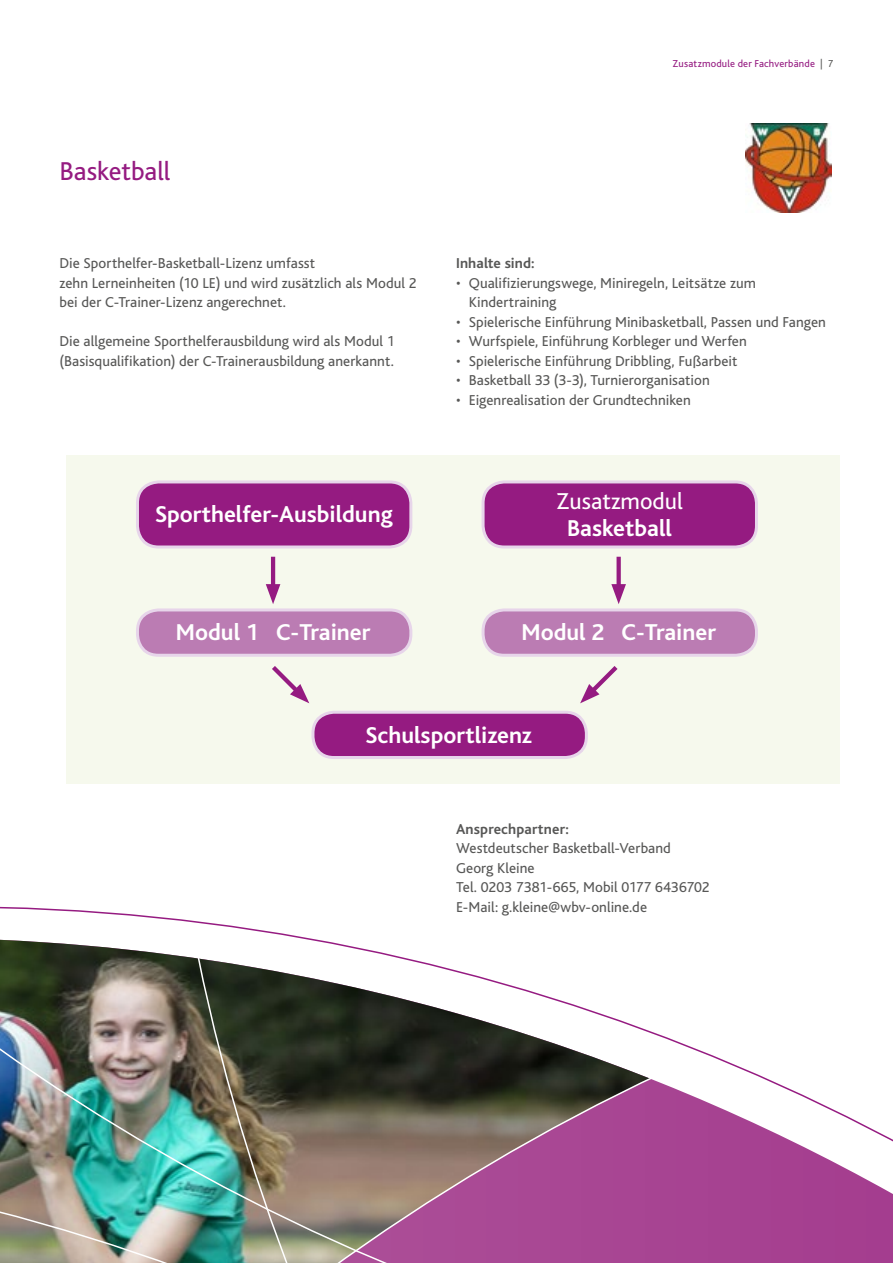
<style>
.page{position:relative;width:893px;height:1263px;background:#fff}
.page>*{position:absolute;margin:0;border:0;box-sizing:border-box;transform-origin:0 0}
.t1{font:27px "Bliss";color:#951b81}
.t2{font:700 24px "Bliss";color:#fff}
.t3{font:24px "Bliss";color:#fff}
.t4{font:15px/19.5px "Bliss";letter-spacing:.005em;color:#575756}
.t5{font:700 15px "Bliss";letter-spacing:.01em;color:#575756}
.t6{font:10.5px "Bliss";letter-spacing:.02em;color:#951b81}
.s1{color:#575756}
</style>
<div class="page">
<img style="left:0;top:906px;width:893px;height:357px">
<div style="left:67px;top:455px;width:773px;height:329px;background:#f6f9ed"></div>
<div style="left:137px;top:482px;width:274px;height:65px;background:#951b81;border-radius:21px"></div>
<div style="left:136px;top:480px;width:276px;height:68px;border:3px solid #e7d5ea;border-radius:21px"></div>
<div style="left:483px;top:482px;width:273px;height:65px;background:#951b81;border-radius:21px"></div>
<div style="left:482px;top:480px;width:276px;height:68px;border:3px solid #e7d5ea;border-radius:21px"></div>
<div style="left:313px;top:712px;width:273px;height:45px;background:#951b81;border-radius:21px"></div>
<div style="left:311px;top:711px;width:277px;height:48px;border:3px solid #e7d5ea;border-radius:21px"></div>
<div style="left:137px;top:610px;width:274px;height:45px;background:#bb7cb3;border-radius:21px"></div>
<div style="left:136px;top:608px;width:276px;height:49px;border:3px solid #e7d5ea;border-radius:21px"></div>
<hr style="left:271px;top:557px;width:4px;height:35px;background:#951b81">
<svg style="left:266px;top:584px;width:14px;height:20px"></svg>
<div style="left:483px;top:610px;width:273px;height:45px;background:#bb7cb3;border-radius:21px"></div>
<div style="left:482px;top:608px;width:276px;height:49px;border:3px solid #e7d5ea;border-radius:21px"></div>
<div style="left:616px;top:557px;width:5px;height:35px;background:#951b81"></div>
<svg style="left:611px;top:584px;width:15px;height:20px"></svg>
<svg style="left:580px;top:666px;width:38px;height:37px"></svg>
<svg style="left:272px;top:666px;width:37px;height:37px"></svg>
<img style="left:746px;top:124px;width:85px;height:88px">
<h1 class="t1" style="left:60px;top:157px;width:112px">Basketball</h1>
<p class="t4" style="left:60px;top:254px;width:359px">Die Sporthelfer-Basketball-Lizenz umfasst<br>zehn Lerneinheiten (10 LE) und wird zusätzlich als Modul 2 bei der C-Trainer-Lizenz angerechnet.</p>
<p class="t4" style="left:60px;top:332px;width:337px">Die allgemeine Sporthelferausbildung wird als Modul 1 (Basisqualifikation) der C-Trainerausbildung anerkannt.</p>
<h2 class="t2" style="left:155px;top:502px;width:239px">Sporthelfer-Ausbildung</h2>
<p class="t6" style="left:673px;top:58px;width:162px">Zusatzmodule der Fachverbände <span class="s1">| 7</span></p>
<p class="t5" style="left:456px;top:255px;width:80px">Inhalte sind:</p>
<p class="t4" style="left:469px;top:273px;width:289px;text-indent:-13px">• Qualifizierungswege, Miniregeln, Leitsätze zum<br>Kindertraining</p>
<p class="t4" style="left:456px;top:312px;width:371px">• Spielerische Einführung Minibasketball, Passen und Fangen</p>
<p class="t4" style="left:456px;top:332px;width:292px">• Wurfspiele, Einführung Korbleger und Werfen</p>
<p class="t4" style="left:456px;top:351px;width:283px">• Spielerische Einführung Dribbling, Fußarbeit</p>
<p class="t4" style="left:456px;top:371px;width:255px">• Basketball 33 (3-3), Turnierorganisation</p>
<p class="t4" style="left:456px;top:390px;width:236px">• Eigenrealisation der Grundtechniken</p>
<h2 class="t3" style="left:556px;top:488px;width:128px">Zusatzmodul</h2>
<h2 class="t2" style="left:567px;top:515px;width:106px">Basketball</h2>
<h2 class="t2" style="left:176px;top:620px;width:196px">Modul 1 C-Trainer</h2>
<h2 class="t2" style="left:522px;top:620px;width:196px">Modul 2 C-Trainer</h2>
<h2 class="t2" style="left:366px;top:722px;width:168px">Schulsportlizenz</h2>
<p class="t5" style="left:456px;top:821px;width:114px">Ansprechpartner:</p>
<p class="t4" style="left:456px;top:839px;width:255px">Westdeutscher Basketball-Verband<br>Georg Kleine<br>Tel. 0203 7381-665, Mobil 0177 6436702<br>E-Mail: g.kleine@wbv-online.de</p>
</div>
